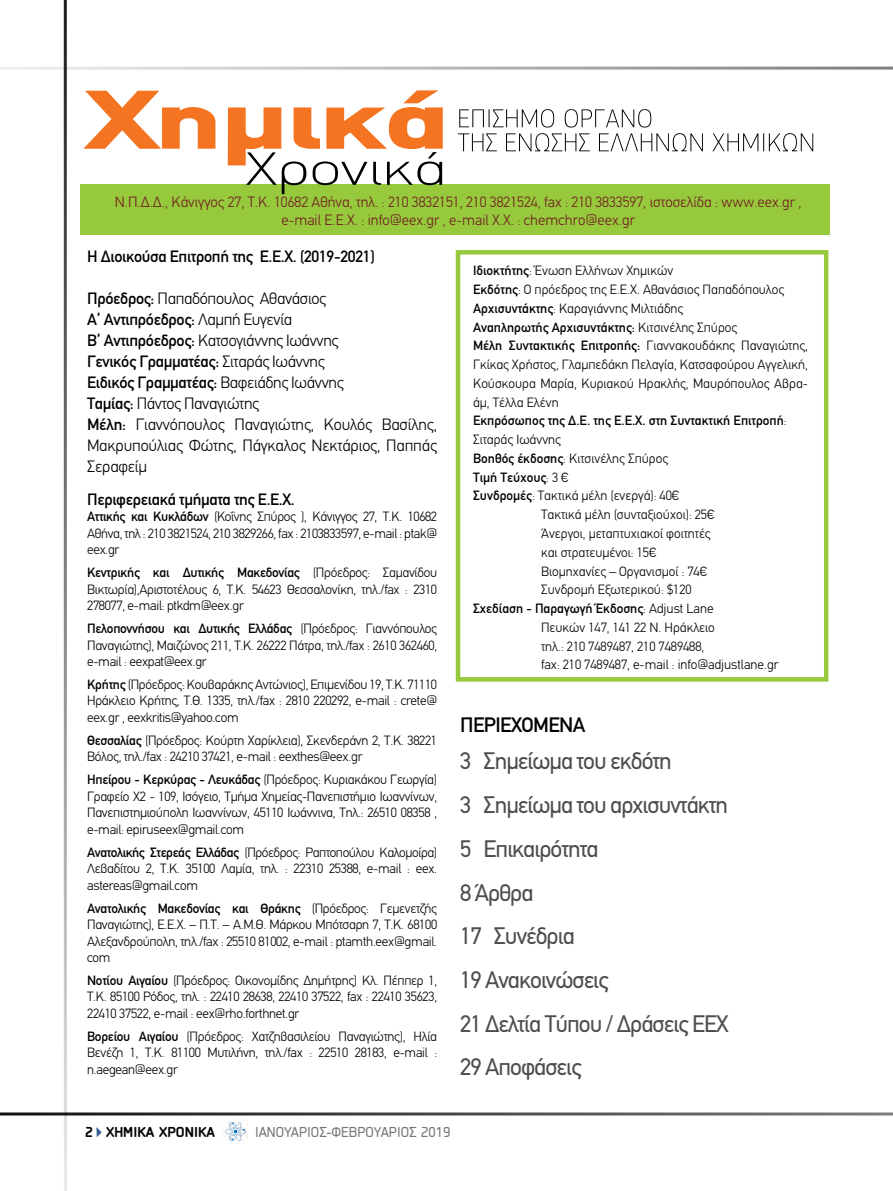
<style>
.page{position:relative;width:893px;height:1191px;background:#fff}
.page>*{position:absolute;margin:0;border:0;box-sizing:border-box;transform-origin:0 0}
.t1{font:900 83.4px "PF Din Text";letter-spacing:-.02em;color:#f47421;scale:1.56 1}
.t2{font:100 46.5px "PF Din Text";color:#000;scale:1.37 1}
.t3{font:24px/43.7px "PF Din Text";letter-spacing:-.04em;color:#4d4d4f}
.t4{font:500 21px "PF Din Text";letter-spacing:-.03em;color:#000}
.t5{font:300 16.5px/21px "PF Din Text";letter-spacing:-.01em;color:#000}
.t6{font:500 16.5px "PF Din Text";letter-spacing:-.02em;color:#000}
.t7{font:300 15px/18px "PF Din Text";color:#701e20;text-align:center}
.t8{font:15px "PF Isotext Pro";color:#77787b}
.t9{font:700 15px "PF Isotext Pro";color:#000}
.t10{font:300 13.5px/16.5px "PF Din Text";letter-spacing:-.02em;color:#000;text-align:justify}
.t11{font:300 13.5px "PF Din Text";color:#000}
.t12{font:500 13.5px "PF Din Text";color:#000}
.s1{font-weight:500}
.s2{font-weight:300}
</style>
<div class="page">
<svg style="left:96px;top:1127px;width:6px;height:10px"></svg>
<hr style="left:0;top:67px;width:893px;height:3px;background:#000">
<hr style="left:0;top:1112px;width:893px;height:3px;background:#000">
<hr style="left:64px;top:0;width:3px;height:1191px;background:#000">
<img style="left:223px;top:1119px;width:25px;height:24px">
<div style="left:80px;top:185px;width:749px;height:50px;background:#97c93d"></div>
<div style="left:456px;top:250px;width:372px;height:431px;border:4px solid #97c93d"></div>
<svg style="left:458px;top:109px;width:355px;height:42px"></svg>
<h1 class="t1" style="left:87px;top:70px;width:233px">Χημικά</h1>
<h2 class="t2" style="left:245px;top:141px;width:148px">Χρονικά</h2>
<p class="t7" style="left:115px;top:193px;width:688px">Ν.Π.Δ.Δ., Κάνιγγος 27, Τ.Κ. 10682 Αθήνα, τηλ. : 210 3832151, 210 3821524, fax : 210 3833597, ιστοσελίδα : www.eex.gr , e-mail E.E.X. : info@eex.gr , e-mail X.X. : chemchro@eex.gr</p>
<p class="t11" style="left:473px;top:263px;width:202px"><span class="s1">Ιδιοκτήτης</span>: Ένωση Ελλήνων Χημικών</p>
<p class="t11" style="left:473px;top:281px;width:313px"><span class="s1">Εκδότης</span>: Ο πρόεδρος της Ε.Ε.Χ. Αθανάσιος Παπαδόπουλος</p>
<p class="t11" style="left:473px;top:300px;width:212px"><span class="s1">Αρχισυντάκτης</span>: Καραγιάννης Μιλτιάδης</p>
<p class="t12" style="left:473px;top:319px;width:266px">Αναπληρωτής Αρχισυντάκτης: <span class="s2">Κιτσινέλης Σπύρος</span></p>
<p class="t12" style="left:473px;top:338px;width:336px">Μέλη Συντακτικής Επιτροπής: <span class="s2">Γιαννακουδάκης Παναγιώτης,</span></p>
<p class="t11" style="left:473px;top:356px;width:336px">Γκίκας Χρήστος, Γλαμπεδάκη Πελαγία, Κατσαφούρου Αγγελική,</p>
<p class="t11" style="left:473px;top:375px;width:336px">Κούσκουρα Μαρία, Κυριακού Ηρακλής, Μαυρόπουλος Αβρα-</p>
<p class="t11" style="left:473px;top:394px;width:87px">άμ, Τέλλα Ελένη</p>
<p class="t12" style="left:473px;top:413px;width:315px">Εκπρόσωπος της Δ.Ε. της Ε.Ε.Χ. στη Συντακτική Επιτροπή<span class="s2">:</span></p>
<p class="t11" style="left:473px;top:431px;width:89px">Σιταράς Ιωάννης</p>
<p class="t11" style="left:473px;top:450px;width:197px"><span class="s1">Βοηθός έκδοσης</span>: Κιτσινέλης Σπύρος</p>
<p class="t12" style="left:473px;top:469px;width:97px">Τιμή Τεύχους<span class="s2">: 3 €</span></p>
<p class="t11" style="left:473px;top:488px;width:208px"><span class="s1">Συνδρομές</span>: Τακτικά μέλη (ενεργά): 40€</p>
<p class="t11" style="left:541px;top:506px;width:175px">Τακτικά μέλη (συνταξιούχοι): 25€</p>
<p class="t11" style="left:541px;top:525px;width:171px">Άνεργοι, μεταπτυχιακοί φοιτητές</p>
<p class="t11" style="left:541px;top:544px;width:117px">και στρατευμένοι: 15€</p>
<p class="t11" style="left:541px;top:563px;width:168px">Βιομηχανίες – Οργανισμοί : 74€</p>
<p class="t11" style="left:541px;top:581px;width:152px">Συνδρομή Εξωτερικού: $120</p>
<p class="t12" style="left:473px;top:600px;width:242px">Σχεδίαση - Παραγωγή Έκδοσης<span class="s2">: Adjust Lane</span></p>
<p class="t11" style="left:541px;top:619px;width:175px">Πευκών 147, 141 22 Ν. Ηράκλειο</p>
<p class="t11" style="left:541px;top:638px;width:165px">τηλ.: 210 7489487, 210 7489488,</p>
<p class="t11" style="left:541px;top:656px;width:239px">fax: 210 7489487, e-mail : info@adjustlane.gr</p>
<p class="t6" style="left:87px;top:246px;width:289px">Η Διοικούσα Επιτροπή της Ε.Ε.Χ. (2019-2021)</p>
<p class="t5" style="left:87px;top:288px;width:351px"><span class="s1">Πρόεδρος:</span> Παπαδόπουλος Αθανάσιος<br><span class="s1">Α’ Αντιπρόεδρος:</span> Λαμπή Ευγενία<br><span class="s1">Β’ Αντιπρόεδρος:</span> Κατσογιάννης Ιωάννης<br><span class="s1">Γενικός Γραμματέας:</span> Σιταράς Ιωάννης<br><span class="s1">Ειδικός Γραμματέας:</span> Βαφειάδης Ιωάννης<br><span class="s1">Ταμίας:</span> Πάντος Παναγιώτης<br><span class="s1">Μέλη:</span> Γιαννόπουλος Παναγιώτης, Κουλός Βασίλης, Μακρυπούλιας Φώτης, Πάγκαλος Νεκτάριος, Παππάς Σεραφείμ</p>
<p class="t6" style="left:87px;top:489px;width:209px">Περιφερειακά τμήματα της Ε.Ε.Χ.</p>
<p class="t10" style="left:87px;top:508px;width:351px"><span class="s1">Αττικής και Κυκλάδων</span> (Κοΐνης Σπύρος ), Κάνιγγος 27, Τ.Κ. 10682<br>Αθήνα, τηλ : 210 3821524, 210 3829266, fax : 2103833597, e-mail : ptak@ eex.gr</p>
<p class="t10" style="left:87px;top:564px;width:351px"><span class="s1">Κεντρικής και Δυτικής Μακεδονίας</span> (Πρόεδρος: Σαμανίδου Βικτωρία),Αριστοτέλους 6, Τ.Κ. 54623 Θεσσαλονίκη, τηλ./fax : 2310<br>278077, e-mail: ptkdm@eex.gr</p>
<p class="t10" style="left:87px;top:620px;width:352px"><span class="s1">Πελοποννήσου και Δυτικής Ελλάδας</span> (Πρόεδρος: Γιαννόπουλος Παναγιώτης), Μαιζώνος 211, Τ.Κ. 26222 Πάτρα, τηλ./fax : 2610 362460, e-mail : eexpat@eex.gr</p>
<p class="t10" style="left:87px;top:676px;width:351px"><span class="s1">Κρήτης</span> (Πρόεδρος: Κουβαράκης Αντώνιος), Επιμενίδου 19, Τ.Κ. 71110<br>Ηράκλειο Κρήτης, Τ.Θ. 1335, τηλ./fax : 2810 220292, e-mail : crete@ eex.gr , eexkritis@yahoo.com</p>
<p class="t10" style="left:87px;top:732px;width:351px"><span class="s1">Θεσσαλίας</span> (Πρόεδρος: Κούρτη Χαρίκλεια), Σκενδεράνη 2, Τ.Κ. 38221<br>Βόλος, τηλ./fax : 24210 37421, e-mail : eexthes@eex.gr</p>
<p class="t10" style="left:87px;top:771px;width:351px"><span class="s1">Ηπείρου - Κερκύρας - Λευκάδας</span> (Πρόεδρος: Κυριακάκου Γεωργία)<br>Γραφείο Χ2 - 109, Ισόγειο, Τμήμα Χημείας-Πανεπιστήμιο Ιωαννίνων, Πανεπιστημιούπολη Ιωαννίνων, 45110 Ιωάννινα, Τηλ.: 26510 08358 , e-mail: epiruseex@gmail.com</p>
<p class="t10" style="left:87px;top:844px;width:351px"><span class="s1">Ανατολικής Στερεάς Ελλάδας</span> (Πρόεδρος: Ραπτοπούλου Καλομοίρα)<br>Λεβαδίτου 2, Τ.Κ. 35100 Λαμία, τηλ. : 22310 25388, e-mail : eex. astereas@gmail.com</p>
<p class="t10" style="left:87px;top:899px;width:352px"><span class="s1">Ανατολικής Μακεδονίας και Θράκης</span> (Πρόεδρος: Γεμενετζής Παναγιώτης), Ε.Ε.Χ. – Π.Τ. – Α.Μ.Θ. Μάρκου Μπότσαρη 7, Τ.Κ. 68100<br>Αλεξανδρούπολη, τηλ./fax : 25510 81002, e-mail : ptamth.eex@gmail. com</p>
<p class="t10" style="left:87px;top:972px;width:352px"><span class="s1">Νοτίου Αιγαίου</span> (Πρόεδρος: Οικονομίδης Δημήτρης) Κλ. Πέππερ 1, Τ.Κ. 85100 Ρόδος, τηλ. : 22410 28638, 22410 37522, fax : 22410 35623, 22410 37522, e-mail : eex@rho.forthnet.gr</p>
<p class="t10" style="left:87px;top:1028px;width:352px"><span class="s1">Βορείου Αιγαίου</span> (Πρόεδρος: Χατζηβασιλείου Παναγιώτης), Ηλία Βενέζη 1, Τ.Κ. 81100 Μυτιλήνη, τηλ./fax : 22510 28183, e-mail : n.aegean@eex.gr</p>
<h3 class="t4" style="left:460px;top:713px;width:127px">ΠΕΡΙΕΧΟΜΕΝΑ</h3>
<h3 class="t3" style="left:460px;top:739px;width:270px">3 Σημείωμα του εκδότη<br>3 Σημείωμα του αρχισυντάκτη<br>5 Επικαιρότητα<br>8 Άρθρα<br>17 Συνέδρια<br>19 Ανακοινώσεις<br>21 Δελτία Τύπου / Δράσεις ΕΕΧ<br>29 Αποφάσεις</h3>
<p class="t9" style="left:85px;top:1123px;width:131px">2 ΧΗΜΙΚΑ ΧΡΟΝΙΚΑ</p>
<p class="t8" style="left:255px;top:1123px;width:197px">ΙΑΝΟΥΑΡΙΟΣ-ΦΕΒΡΟΥΑΡΙΟΣ 2019</p>
</div>
